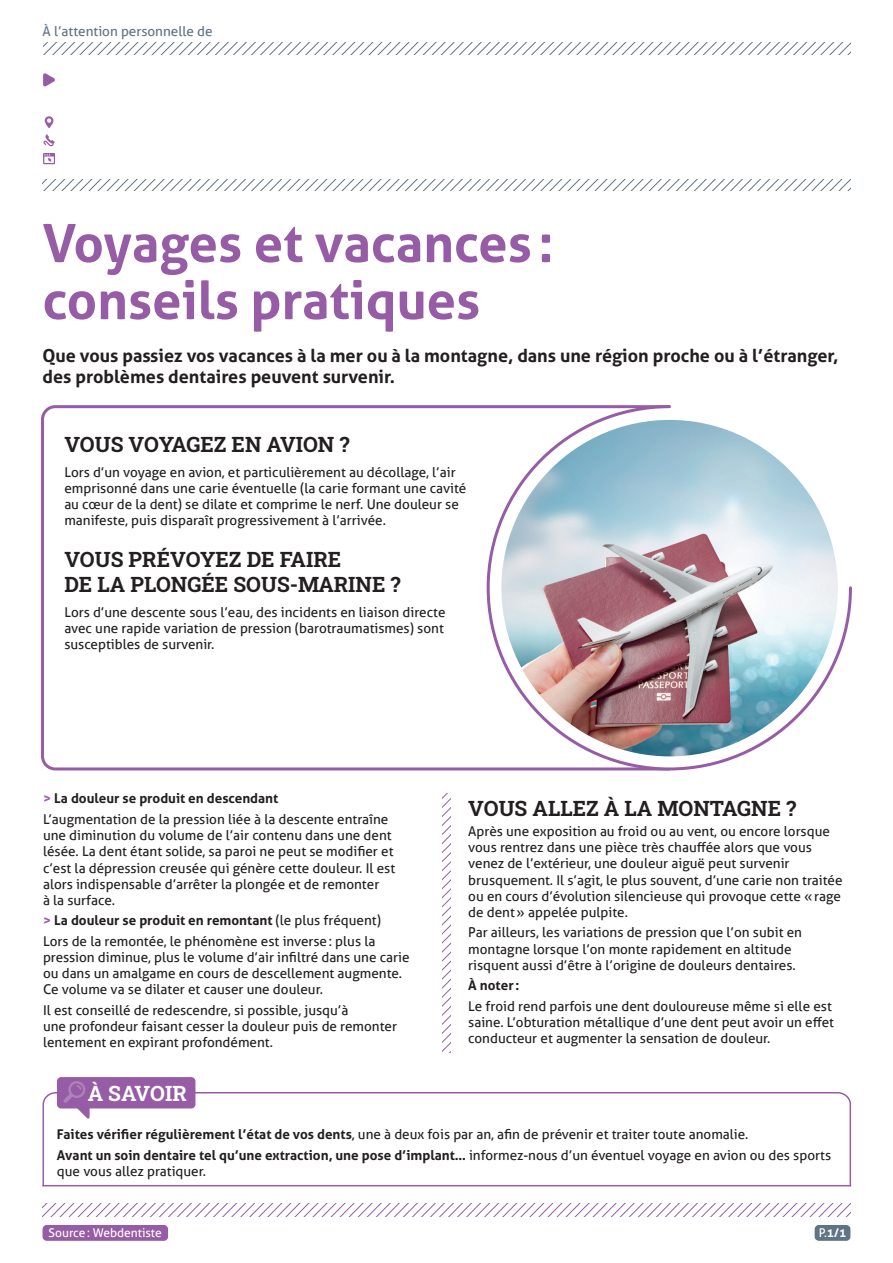
<style>
.page{position:relative;width:893px;height:1263px;background:#fff}
.page>*{position:absolute;margin:0;border:0;box-sizing:border-box;transform-origin:0 0}
.t1{font:700 52.5px/57px "Aller";color:#975ca6}
.t2{font:700 21px/25.2px "Roboto Slab";color:#231f20}
.t3{font:700 21px "Roboto Slab";color:#fff}
.t4{font:700 18px/21.6px "Aller";color:#231f20}
.t5{font:13.5px/16.2px "Aller";color:#231f20}
.t6{font:13.5px "Aller";color:#607484}
.t7{font:700 13.5px "Aller";color:#231f20}
.t8{font:12px "Aller";color:#fff}
.t9{font:700 12px "Aller";color:#fff}
.s1{font-weight:700;color:#975ca6}
.s2{font-weight:700}
.s3{font-weight:400}
</style>
<div class="page">
<svg style="left:43px;top:43px;width:808px;height:11px"></svg>
<svg style="left:43px;top:179px;width:807px;height:11px"></svg>
<svg style="left:43px;top:73px;width:12px;height:14px"></svg>
<svg style="left:43px;top:153px;width:12px;height:11px"></svg>
<svg style="left:43px;top:134px;width:12px;height:13px"></svg>
<svg style="left:45px;top:116px;width:8px;height:12px"></svg>
<svg style="left:41px;top:405px;width:444px;height:366px"></svg>
<svg style="left:485px;top:405px;width:367px;height:366px"></svg>
<div style="left:815px;top:1225px;width:35px;height:16px;background:#607484;border-radius:4px"></div>
<div style="left:43px;top:1225px;width:125px;height:16px;background:#975ca6;border-radius:4px"></div>
<svg style="left:43px;top:1203px;width:807px;height:13px"></svg>
<svg style="left:442px;top:793px;width:9px;height:260px"></svg>
<img style="left:501px;top:420px;width:337px;height:336px;border-radius:168px">
<svg style="left:42px;top:1091px;width:810px;height:96px"></svg>
<hr style="left:43px;top:1185px;width:807px;height:1px;background:#975ca6">
<div style="left:57px;top:1077px;width:138px;height:31px;background:#975ca6;border-radius:4px"></div>
<svg style="left:63px;top:1081px;width:27px;height:38px"></svg>
<p class="t6" style="left:43px;top:23px;width:172px">À l’attention personnelle de</p>
<h1 class="t1" style="left:43px;top:214px;width:512px">Voyages et vacances : conseils pratiques</h1>
<h3 class="t4" style="left:43px;top:344px;width:797px">Que vous passiez vos vacances à la mer ou à la montagne, dans une région proche ou à l’étranger, des problèmes dentaires peuvent survenir.</h3>
<h2 class="t2" style="left:64px;top:431px;width:287px">VOUS VOYAGEZ EN AVION ?</h2>
<p class="t5" style="left:64px;top:464px;width:404px">Lors d’un voyage en avion, et particulièrement au décollage, l’air emprisonné dans une carie éventuelle (la carie formant une cavité au cœur de la dent) se dilate et comprime le nerf. Une douleur se manifeste, puis disparaît progressivement à l’arrivée.</p>
<h2 class="t2" style="left:64px;top:546px;width:338px">VOUS PRÉVOYEZ DE FAIRE<br>DE LA PLONGÉE SOUS-MARINE ?</h2>
<p class="t5" style="left:64px;top:604px;width:383px">Lors d’une descente sous l’eau, des incidents en liaison directe avec une rapide variation de pression (barotraumatismes) sont susceptibles de survenir.</p>
<p class="t5" style="left:43px;top:788px;width:347px;line-height:20.4px"><span class="s1">&gt;</span> <span class="s2">La douleur se produit en descendant<br></span>L’augmentation de la pression liée à la descente entraîne</p>
<p class="t5" style="left:43px;top:827px;width:354px">une diminution du volume de l’air contenu dans une dent lésée. La dent étant solide, sa paroi ne peut se modifier et c’est la dépression creusée qui génère cette douleur. Il est alors indispensable d’arrêter la plongée et de remonter<br>à la surface.</p>
<p class="t5" style="left:43px;top:910px;width:340px;line-height:20.4px"><span class="s1">&gt;</span> <span class="s2">La douleur se produit en remontant</span> (le plus fréquent)<br>Lors de la remontée, le phénomène est inverse: plus la</p>
<p class="t5" style="left:43px;top:949px;width:368px">pression diminue, plus le volume d’air infiltré dans une carie ou dans un amalgame en cours de descellement augmente.<br>Ce volume va se dilater et causer une douleur.</p>
<p class="t5" style="left:43px;top:1002px;width:356px">Il est conseillé de redescendre, si possible, jusqu’à<br>une profondeur faisant cesser la douleur puis de remonter lentement en expirant profondément.</p>
<h2 class="t2" style="left:468px;top:795px;width:330px">VOUS ALLEZ À LA MONTAGNE ?</h2>
<p class="t5" style="left:468px;top:823px;width:376px">Après une exposition au froid ou au vent, ou encore lorsque vous rentrez dans une pièce très chauffée alors que vous venez de l’extérieur, une douleur aiguë peut survenir brusquement. Il s’agit, le plus souvent, d’une carie non traitée ou en cours d’évolution silencieuse qui provoque cette «rage de dent» appelée pulpite.</p>
<p class="t5" style="left:468px;top:924px;width:335px">Par ailleurs, les variations de pression que l’on subit en montagne lorsque l’on monte rapidement en altitude risquent aussi d’être à l’origine de douleurs dentaires.</p>
<p class="t7" style="left:468px;top:977px;width:53px">À noter :</p>
<p class="t5" style="left:468px;top:998px;width:367px">Le froid rend parfois une dent douloureuse même si elle est saine. L’obturation métallique d’une dent peut avoir un effet conducteur et augmenter la sensation de douleur.</p>
<h2 class="t3" style="left:88px;top:1078px;width:101px">À SAVOIR</h2>
<p class="t5" style="left:57px;top:1124px;width:776px;line-height:20.4px"><span class="s2">Faites vérifier régulièrement l’état de vos dents</span>, une à deux fois par an, afin de prévenir et traiter toute anomalie.<br><span class="s2">Avant un soin dentaire tel qu’une extraction, une pose d’implant…</span> informez-nous d’un éventuel voyage en avion ou des sports</p>
<p class="t5" style="left:57px;top:1163px;width:150px">que vous allez pratiquer.</p>
<p class="t8" style="left:49px;top:1225px;width:115px">Source: Webdentiste</p>
<p class="t9" style="left:819px;top:1225px;width:29px"><span class="s3">P.</span>1/1</p>
</div>
